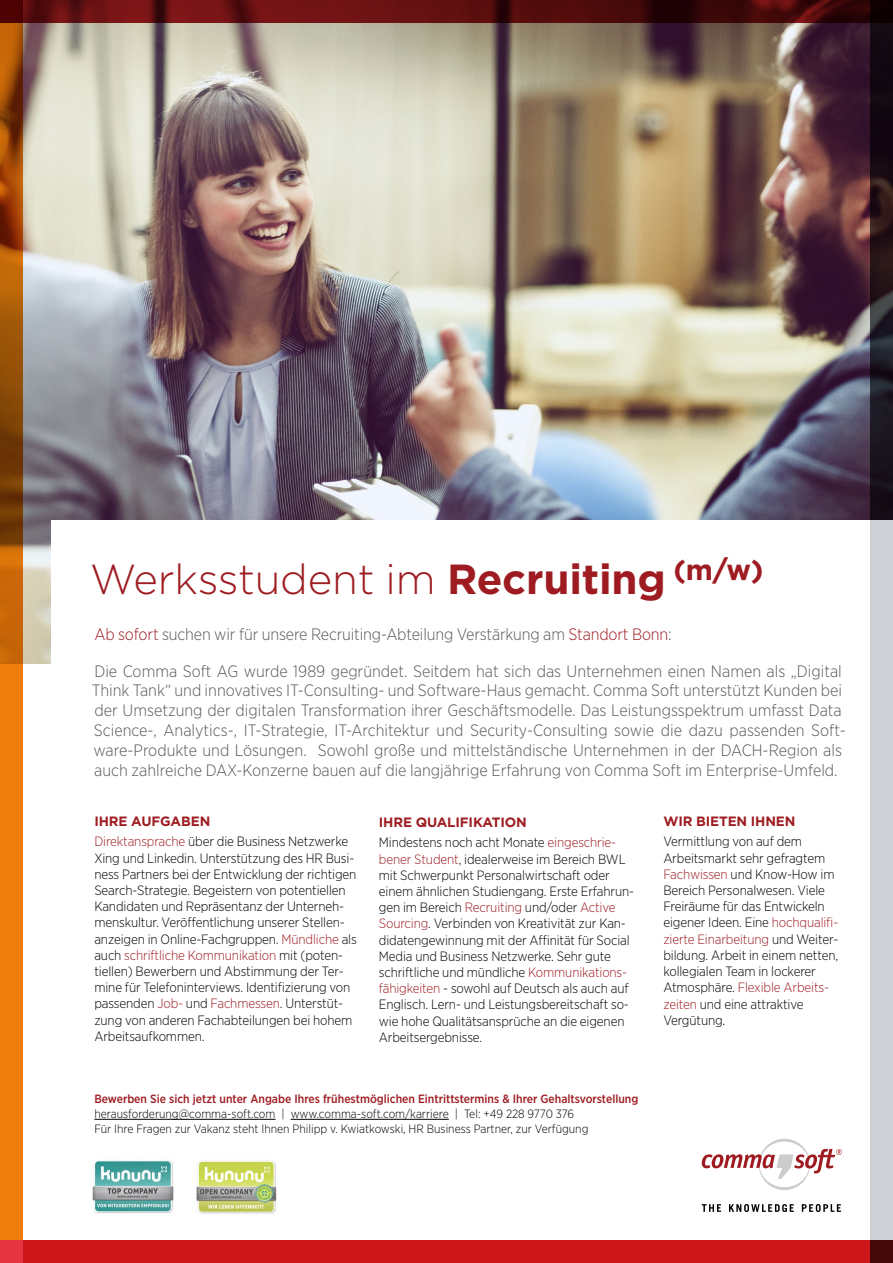
<style>
.page{position:relative;width:893px;height:1263px;background:#fff}
.page>*{position:absolute;margin:0;border:0;box-sizing:border-box;transform-origin:0 0}
.t1{font:300 42px "Gotham";letter-spacing:-.005em;color:#9e1c21}
.t2{font:300 16.5px/19.8px "Gotham Narrow";color:#575756}
.t3{font:300 13.5px/16.2px "Gotham Narrow";letter-spacing:-.01em;color:#000}
.t4{font:700 13.5px "Gotham";letter-spacing:-.01em;color:#9e1c21}
.t5{font:300 12px/15px "Gotham Narrow";color:#000}
.t6{font:500 12px "Gotham Narrow";color:#9e1c21}
.s1{font-weight:700}
.s2{color:#9e1c21}
</style>
<div class="page">
<img style="left:23px;top:23px;width:847px;height:640px">
<svg style="left:23px;top:0;width:847px;height:23px;background:#570d0e"></svg>
<svg style="left:0;top:23px;width:23px;height:1217px;background:#c36308"></svg>
<div style="left:0;top:1240px;width:23px;height:23px;background:#e73443"></div>
<div style="left:23px;top:1240px;width:870px;height:23px;background:#cd171a"></div>
<svg style="left:870px;top:0;width:23px;height:1263px;background:#1e1319"></svg>
<div style="left:0;top:0;width:23px;height:23px;background:#4e0202"></div>
<div style="left:51px;top:521px;width:842px;height:719px;background:#fff"></div>
<div style="left:870px;top:521px;width:23px;height:719px;background:#cdd0d4"></div>
<svg style="left:702px;top:1204px;width:19px;height:8px"></svg>
<svg style="left:729px;top:1204px;width:65px;height:8px"></svg>
<svg style="left:802px;top:1204px;width:39px;height:8px"></svg>
<svg style="left:702px;top:1139px;width:140px;height:51px"></svg>
<hr style="left:94px;top:1119px;width:181px;height:1px;background:#000">
<hr style="left:291px;top:1119px;width:158px;height:1px;background:#000">
<img style="left:92px;top:1160px;width:82px;height:53px">
<img style="left:196px;top:1160px;width:81px;height:54px">
<h1 class="t1" style="left:90px;top:552px;width:675px">Werksstudent im <span class="s1">Recruiting</span> <sup>(m/w)</sup></h1>
<p class="t2" style="left:94px;top:624px;width:579px"><span class="s2">Ab sofort</span> suchen wir für unsere Recruiting-Abteilung Verstärkung am <span class="s2">Standort Bonn</span>:</p>
<p class="t2" style="left:92px;top:660px;width:756px">Die Comma Soft AG wurde 1989 gegründet. Seitdem hat sich das Unternehmen einen Namen als „Digital Think Tank“ und innovatives IT-Consulting- und Software-Haus gemacht. Comma Soft unterstützt Kunden bei der Umsetzung der digitalen Transformation ihrer Geschäftsmodelle. Das Leistungsspektrum umfasst Data Science-, Analytics-, IT-Strategie, IT-Architektur und Security-Consulting sowie die dazu passenden Soft&shy;ware-Produkte und Lösungen. Sowohl große und mittelständische Unternehmen in der DACH-Region als auch zahlreiche DAX-Konzerne bauen auf die langjährige Erfahrung von Comma Soft im Enterprise-Umfeld.</p>
<p class="t4" style="left:94px;top:812px;width:117px">IHRE AUFGABEN</p>
<p class="t3" style="left:94px;top:833px;width:264px"><span class="s2">Direktansprache</span> über die Business Netzwerke Xing und Linkedin. Unterstützung des HR Busi&shy;ness Partners bei der Entwicklung der richtigen Search-Strategie. Begeistern von potentiellen Kandidaten und Repräsentanz der Unterneh&shy;menskultur. Veröffentlichung unserer Stellen&shy;anzeigen in Online-Fachgruppen. <span class="s2">Mündliche</span> als auch <span class="s2">schriftliche Kommunikation</span> mit (poten&shy;tiellen) Bewerbern und Abstimmung der Ter&shy;mine für Telefoninterviews. Identifizierung von passenden <span class="s2">Job-</span> und <span class="s2">Fachmessen</span>. Unterstüt&shy;zung von anderen Fachabteilungen bei hohem Arbeitsaufkommen.</p>
<p class="t4" style="left:379px;top:813px;width:149px">IHRE QUALIFIKATION</p>
<p class="t3" style="left:379px;top:834px;width:257px">Mindestens noch acht Monate <span class="s2">eingeschrie&shy;bener Student</span>, idealerweise im Bereich BWL mit Schwerpunkt Personalwirtschaft oder einem ähnlichen Studiengang. Erste Erfahrun&shy;gen im Bereich <span class="s2">Recruiting</span> und/oder <span class="s2">Active Sourcing</span>. Verbinden von Kreativität zur Kan&shy;didatengewinnung mit der Affinität für Social Media und Business Netzwerke. Sehr gute schriftliche und mündliche <span class="s2">Kommunikations&shy;fähigkeiten</span> - sowohl auf Deutsch als auch auf Englisch. Lern- und Leistungsbereitschaft so&shy;wie hohe Qualitätsansprüche an die eigenen Arbeitsergebnisse.</p>
<p class="t6" style="left:94px;top:1091px;width:546px">Bewerben Sie sich jetzt unter Angabe Ihres frühestmöglichen Eintrittstermins &amp; Ihrer Gehaltsvorstellung</p>
<p class="t5" style="left:94px;top:1106px;width:496px">herausforderung@comma-soft.com | www.comma-soft.com/karriere | Tel: +49 228 9770 376<br>Für Ihre Fragen zur Vakanz steht Ihnen Philipp v. Kwiatkowski, HR Business Partner, zur Verfügung</p>
<p class="t4" style="left:663px;top:812px;width:134px">WIR BIETEN IHNEN</p>
<p class="t3" style="left:663px;top:833px;width:177px">Vermittlung von auf dem<br>Arbeitsmarkt sehr gefragtem<br><span class="s2">Fachwissen</span> und Know-How im<br>Bereich Personalwesen. Viele<br>Freiräume für das Entwickeln eigener Ideen. Eine <span class="s2">hochqualifi&shy;zierte Einarbeitung</span> und Weiter&shy;bildung. Arbeit in einem netten, kollegialen Team in lockerer<br>Atmosphäre. <span class="s2">Flexible Arbeits&shy;zeiten</span> und eine attraktive<br>Vergütung.</p>
</div>
